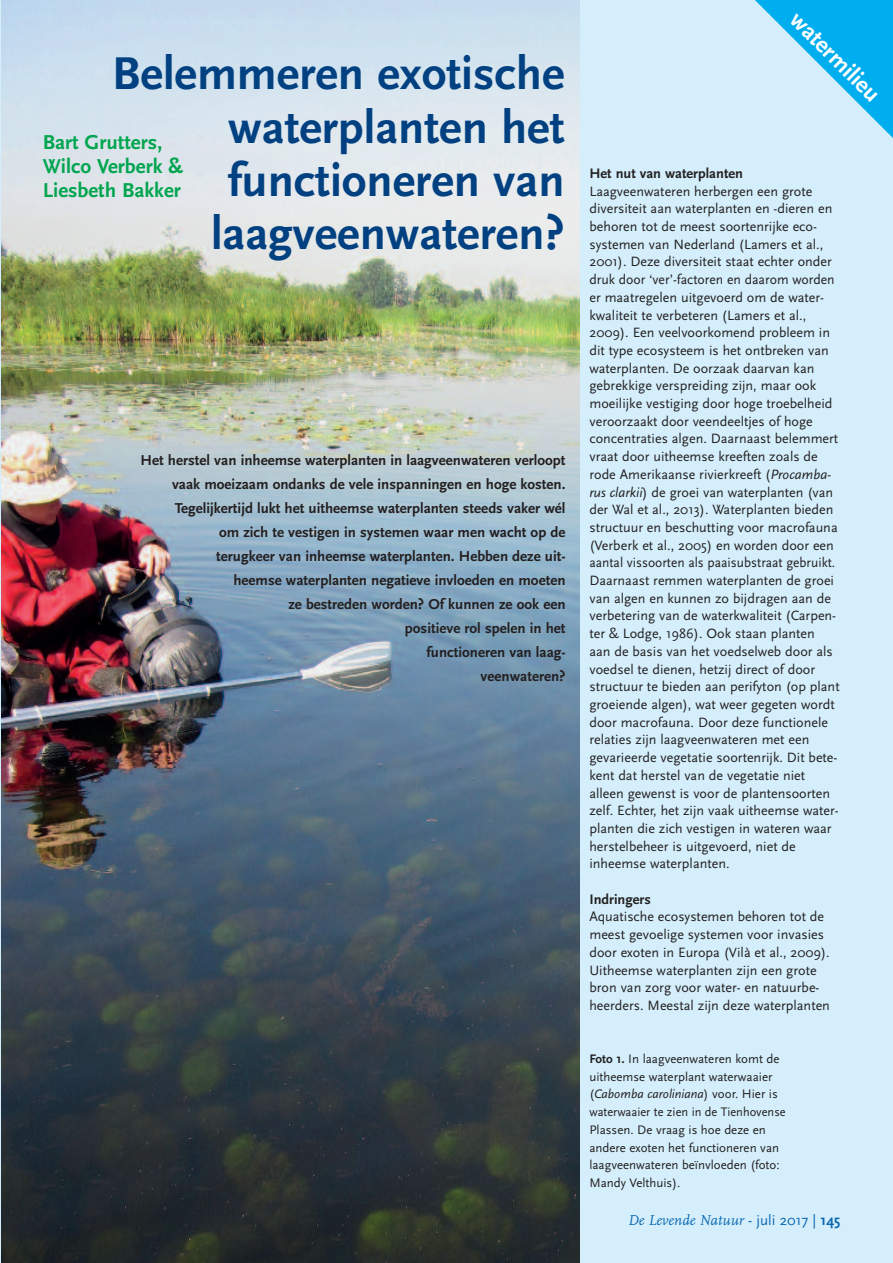
<style>
.page{position:relative;width:893px;height:1263px;background:#d4effb}
.page>*{position:absolute;margin:0;border:0;box-sizing:border-box;transform-origin:0 0}
.t1{font:700 48px/53.1px "Scala Sans";color:#014181;text-align:right}
.t2{font:700 24px "Scala Sans";color:#fff}
.t3{font:700 21px/24px "Scala Sans";color:#00a54f}
.t4{font:700 15px/24px "Scala Sans";color:#231f20;text-align:right}
.t5{font:italic 15px "FF Scala";color:#0c68b2}
.t6{font:700 14.4px "Scala Sans";color:#231f20}
.t7{font:14.1px/17.7px "Scala Sans";color:#231f20}
.t8{font:12.9px/17.7px "Scala Sans";color:#231f20}
.s1{font-style:italic}
.s2{font-weight:700}
.s3{font-family:"Scala Sans";font-style:normal}
.s4{font-family:"Scala Sans";font-weight:700;font-style:normal}
</style>
<div class="page">
<img style="left:1px;top:0;width:579px;height:1263px">
<svg style="left:755px;top:0;width:138px;height:138px"></svg>
<h1 class="t1" style="left:112px;top:46px;width:454px">Belemmeren exotische waterplanten het functioneren van laagveenwateren?</h1>
<h3 class="t3" style="left:43px;top:130px;width:142px">Bart Grutters,<br>Wilco Verberk &amp;<br>Liesbeth Bakker</h3>
<p class="t4" style="left:141px;top:448px;width:426px">Het herstel van inheemse waterplanten in laagveenwateren verloopt vaak moeizaam ondanks de vele inspanningen en hoge kosten.<br>Tegelijkertijd lukt het uitheemse waterplanten steeds vaker wél<br>om zich te vestigen in systemen waar men wacht op de<br>terugkeer van inheemse waterplanten. Hebben deze uit-<br>heemse waterplanten negatieve invloeden en moeten<br>ze bestreden worden? Of kunnen ze ook een<br>positieve rol spelen in het<br>functioneren van laag-<br>veenwateren?</p>
<h2 class="t2" style="left:804px;top:5px;width:118px;rotate:45deg">watermilieu</h2>
<p class="t6" style="left:589px;top:165px;width:155px">Het nut van waterplanten</p>
<p class="t7" style="left:589px;top:182px;width:252px">Laagveenwateren herbergen een grote diversiteit aan waterplanten en -dieren en behoren tot de meest soortenrijke eco&shy;systemen van Nederland (Lamers et al., 2001). Deze diversiteit staat echter onder druk door ‘ver’-factoren en daarom worden er maatregelen uitgevoerd om de water&shy;kwaliteit te verbeteren (Lamers et al., 2009). Een veelvoorkomend probleem in dit type ecosysteem is het ontbreken van waterplanten. De oorzaak daarvan kan gebrekkige verspreiding zijn, maar ook moeilijke vestiging door hoge troebelheid veroorzaakt door veendeeltjes of hoge concentraties algen. Daarnaast belemmert vraat door uitheemse kreeften zoals de rode Amerikaanse rivierkreeft (<span class="s1">Procamba&shy;rus clarkii</span>) de groei van waterplanten (van der Wal et al., 2013). Waterplanten bieden structuur en beschutting voor macrofauna (Verberk et al., 2005) en worden door een aantal vissoorten als paaisubstraat gebruikt.<br>Daarnaast remmen waterplanten de groei van algen en kunnen zo bijdragen aan de verbetering van de waterkwaliteit (Carpen&shy;ter &amp; Lodge, 1986). Ook staan planten<br>aan de basis van het voedselweb door als voedsel te dienen, hetzij direct of door structuur te bieden aan perifyton (op plant groeiende algen), wat weer gegeten wordt door macrofauna. Door deze functionele relaties zijn laagveenwateren met een gevarieerde vegetatie soortenrijk. Dit bete&shy;kent dat herstel van de vegetatie niet alleen gewenst is voor de plantensoorten zelf. Echter, het zijn vaak uitheemse water&shy;planten die zich vestigen in wateren waar herstelbeheer is uitgevoerd, niet de inheemse waterplanten.</p>
<p class="t6" style="left:589px;top:890px;width:63px">Indringers</p>
<p class="t7" style="left:589px;top:908px;width:242px">Aquatische ecosystemen behoren tot de meest gevoelige systemen voor invasies door exoten in Europa (Vilà et al., 2009).<br>Uitheemse waterplanten zijn een grote bron van zorg voor water- en natuurbe&shy;heerders. Meestal zijn deze waterplanten</p>
<p class="t8" style="left:589px;top:1050px;width:198px"><span class="s2">Foto 1.</span> In laagveenwateren komt de uitheemse waterplant waterwaaier (<span class="s1">Cabomba caroliniana</span>) voor. Hier is waterwaaier te zien in de Tienhovense Plassen. De vraag is hoe deze en andere exoten het functioneren van laagveenwateren beïnvloeden (foto:<br>Mandy Velthuis).</p>
<p class="t5" style="left:628px;top:1211px;width:214px">De Levende Natuur <span class="s3">- juli 2017 |</span> <span class="s4">145</span></p>
</div>
